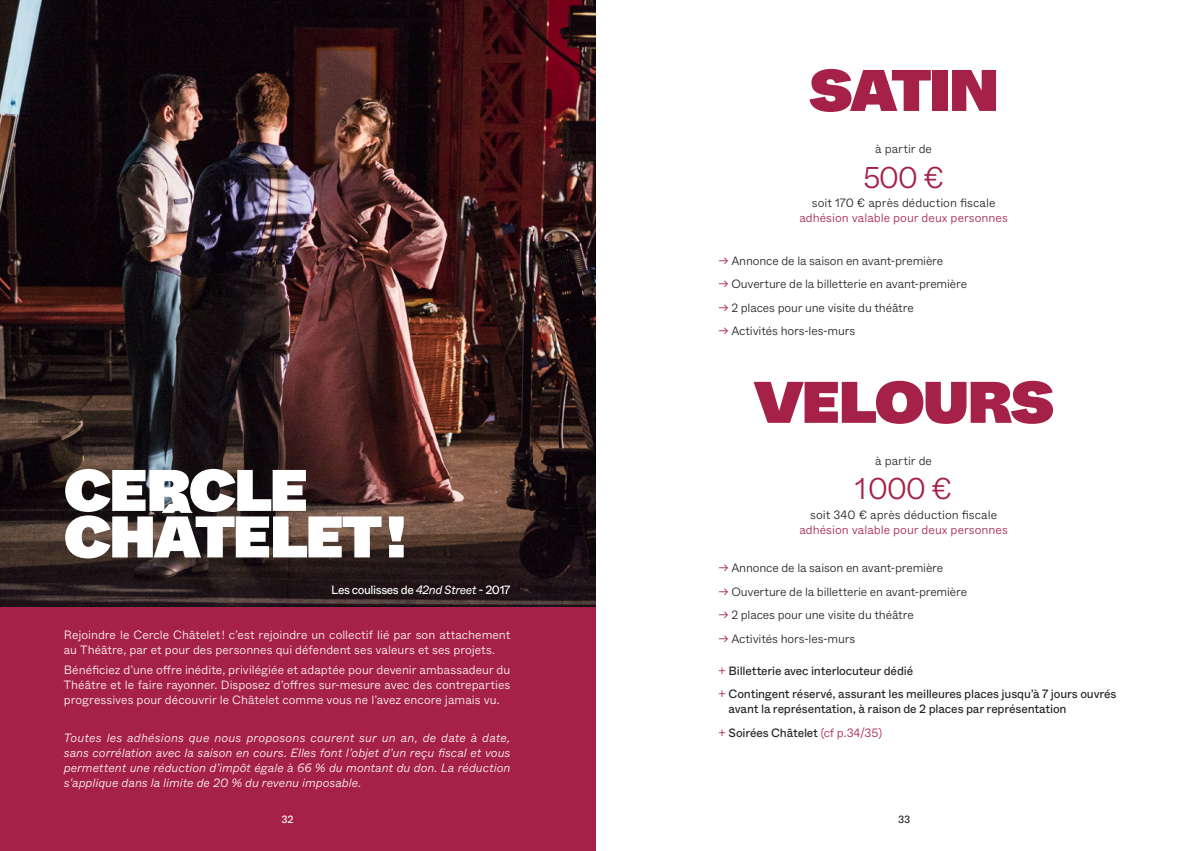
<style>
.page{position:relative;width:1191px;height:851px;background:#fff}
.page>*{position:absolute;margin:0;border:0;box-sizing:border-box;transform-origin:0 0}
.OK_GROS_TITRE{font:58.5px/46.5px "ABC Whyte Super";letter-spacing:-.03em;color:#fff}
.OK_GROS_TITRE-2{font:58.5px "ABC Whyte Super";letter-spacing:-.03em;color:#a62148}
.Titre{font:300 30px "ABC Whyte";letter-spacing:-.045em;color:#a62148}
.OK_TEXTE{font:300 12px/15px "ABC Whyte";color:#fff}
.Texte{font:300 12px "ABC Whyte";letter-spacing:-.015em;color:#231f20}
.OK_TEXTE-2{font:italic 300 12px/15px "ABC Whyte";color:#fff;text-align:justify}
.Texte-2{font:12px/15px "ABC Whyte";letter-spacing:-.015em;color:#231f20}
.OK_TEXTE-3{font:300 12px/15px "ABC Whyte";letter-spacing:.005em;color:#a62148;text-align:center}
.Inter{font:12px "ABC Whyte";letter-spacing:-.035em;color:#fff}
.OK_TEXTE-4{font:300 12px "ABC Whyte";letter-spacing:.005em;color:#231f20}
.t1{font:10.5px "ABC Whyte";color:#fff}
.t2{font:10.5px "ABC Whyte";color:#231f20}
.s1{color:#231f20}
.s2{color:#a62148}
.s3{font-style:italic}
.s4{font-weight:300;color:#a62148}
</style>
<div class="page">
<div style="left:0;top:561px;width:595px;height:289px;background:#a62148"></div>
<img style="left:0;top:0;width:595px;height:606px">
<p class="OK_GROS_TITRE-2" style="left:809px;top:49px;width:191px">SATIN</p>
<p class="OK_TEXTE-4" style="left:875px;top:141px;width:58px">à partir de</p>
<p class="Titre" style="left:863px;top:158px;width:83px">500 €</p>
<p class="OK_TEXTE-3" style="left:799px;top:195px;width:210px"><span class="s1">soit 170 € après déduction fiscale </span>adhésion valable pour deux personnes</p>
<p class="Texte" style="left:718px;top:253px;width:226px"><span class="s2">→</span> Annonce de la saison en avant-première</p>
<p class="Texte" style="left:718px;top:276px;width:250px"><span class="s2">→</span> Ouverture de la billetterie en avant-première</p>
<p class="Texte" style="left:718px;top:300px;width:197px"><span class="s2">→</span> 2 places pour une visite du théâtre</p>
<p class="Texte" style="left:718px;top:323px;width:138px"><span class="s2">→</span> Activités hors-les-murs</p>
<p class="OK_GROS_TITRE" style="left:64px;top:468px;width:344px">CERCLE<br>CHÂTELET !</p>
<p class="Inter" style="left:331px;top:581px;width:181px">Les coulisses de <span class="s3">42nd Street</span> - 2017</p>
<p class="OK_TEXTE" style="left:64px;top:627px;width:448px">Rejoindre le Cercle Châtelet ! c’est rejoindre un collectif lié par son attachement au Théâtre, par et pour des personnes qui défendent ses valeurs et ses projets.</p>
<p class="OK_TEXTE" style="left:64px;top:661px;width:448px;text-align:justify">Bénéficiez d’une offre inédite, privilégiée et adaptée pour devenir ambassadeur du Théâtre et le faire rayonner. Disposez d’offres sur-mesure avec des contreparties progressives pour découvrir le Châtelet comme vous ne l’avez encore jamais vu.</p>
<p class="OK_TEXTE-2" style="left:64px;top:730px;width:448px">Toutes les adhésions que nous proposons courent sur un an, de date à date, sans corrélation avec la saison en cours. Elles font l’objet d’un reçu fiscal et vous permettent une réduction d’impôt égale à 66 % du montant du don. La réduction s’applique dans la limite de 20 % du revenu imposable.</p>
<p class="OK_GROS_TITRE-2" style="left:754px;top:361px;width:302px">VELOURS</p>
<p class="OK_TEXTE-4" style="left:875px;top:453px;width:58px">à partir de</p>
<p class="Titre" style="left:855px;top:469px;width:99px">1 000 €</p>
<p class="OK_TEXTE-3" style="left:799px;top:507px;width:210px"><span class="s1">soit 340 € après déduction fiscale </span>adhésion valable pour deux personnes</p>
<p class="Texte" style="left:718px;top:560px;width:226px"><span class="s2">→</span> Annonce de la saison en avant-première</p>
<p class="Texte" style="left:718px;top:583px;width:250px"><span class="s2">→</span> Ouverture de la billetterie en avant-première</p>
<p class="Texte" style="left:718px;top:607px;width:197px"><span class="s2">→</span> 2 places pour une visite du théâtre</p>
<p class="Texte" style="left:718px;top:630px;width:138px"><span class="s2">→</span> Activités hors-les-murs</p>
<p class="Texte-2" style="left:718px;top:663px;width:196px"><span class="s4">+</span> Billetterie avec interlocuteur dédié</p>
<p class="Texte-2" style="left:728px;top:686px;width:389px;text-indent:-10px"><span class="s4">+</span> Contingent réservé, assurant les meilleures places jusqu’à 7 jours ouvrés avant la représentation, à raison de 2 places par représentation</p>
<p class="Texte-2" style="left:718px;top:725px;width:165px"><span class="s4">+</span> Soirées Châtelet <span class="s4">(cf p.34/35)</span></p>
<p class="t1" style="left:281px;top:812px;width:14px">32</p>
<p class="t2" style="left:898px;top:812px;width:14px">33</p>
</div>
